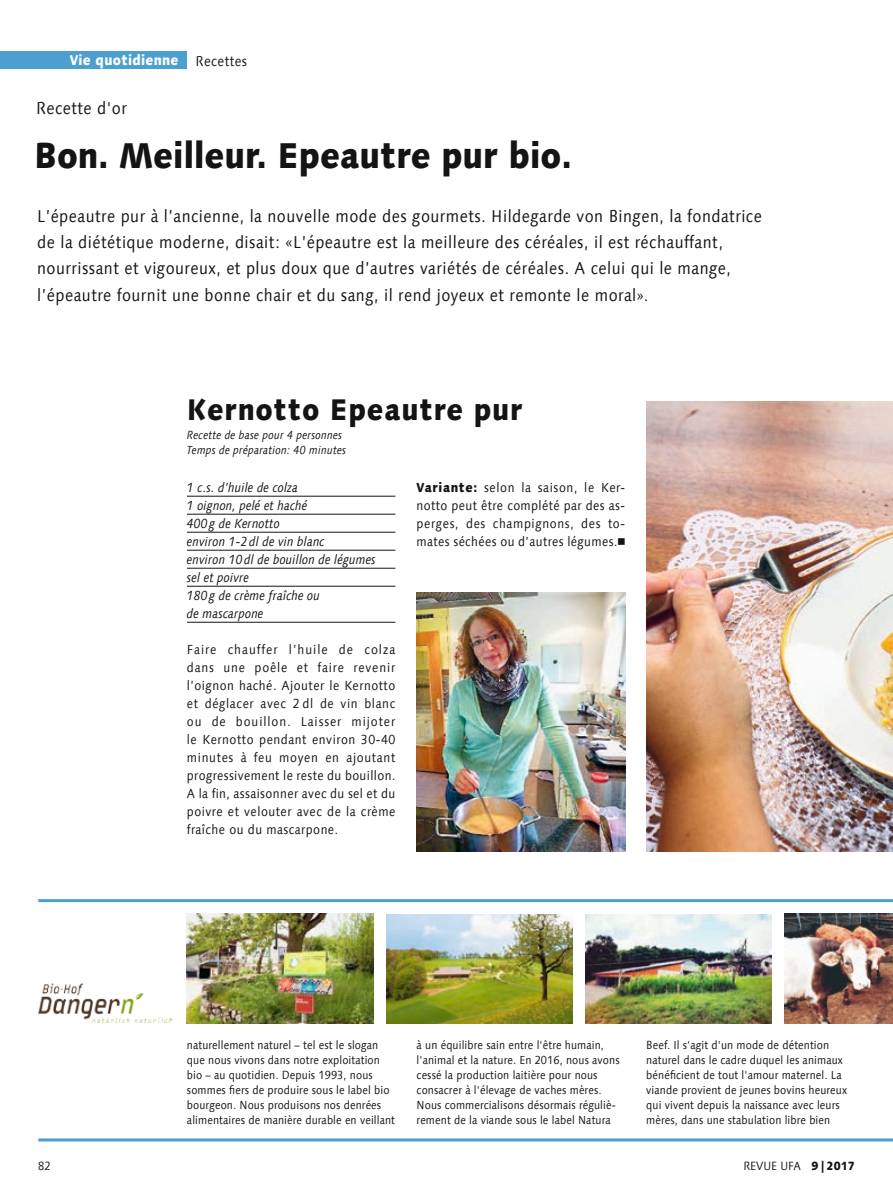
<style>
.page{position:relative;width:893px;height:1191px;background:#fff}
.page>*{position:absolute;margin:0;border:0;box-sizing:border-box;transform-origin:0 0}
.t1{font:800 36px "Linotype Syntax Com";color:#131413;scale:.9 1}
.t2{font:800 30px "Linotype Syntax Com";letter-spacing:.03em;color:#131413;scale:.9 1}
.t3{font:17.25px/26.5px "Linotype Syntax Com";letter-spacing:.03em;color:#131413;scale:.9 1}
.t4{font:800 14.25px "Linotype Syntax Com";letter-spacing:.025em;color:#fff;scale:.9 1}
.t5{font:14.25px "Linotype Syntax Com";letter-spacing:.03em;color:#131413;scale:.9 1}
.t6{font:13.2px/18px "Linotype Syntax Com";letter-spacing:.035em;color:#131413;text-align:justify;scale:.9 1}
.t7{font:italic 13.2px/18px "Linotype Syntax Com";color:#131413;scale:.9 1}
.t8{font:12px "Linotype Syntax Com";color:#131413;scale:.9 1}
.t9{font:12px "Linotype Syntax Com";color:#131413;scale:.88 1}
.t10{font:11.7px/15px "Linotype Syntax Com";letter-spacing:.01em;color:#131413;scale:.9 1}
.t11{font:italic 11.7px/15px "Linotype Syntax Com";letter-spacing:.01em;color:#131413;scale:.9 1}
.s1{font-size:16.5px}
.s2{font-weight:800}
.s3{font-family:"Universal Std Newswith Comm Pi"}
</style>
<div class="page">
<div style="left:0;top:51px;width:187px;height:17px;background:#4c9fd1"></div>
<hr style="left:187px;top:496px;width:208px;height:1px;background:#131413">
<hr style="left:187px;top:514px;width:208px;height:1px;background:#131413">
<hr style="left:187px;top:532px;width:208px;height:1px;background:#131413">
<hr style="left:187px;top:550px;width:208px;height:1px;background:#131413">
<hr style="left:187px;top:568px;width:208px;height:1px;background:#131413">
<hr style="left:187px;top:586px;width:208px;height:1px;background:#131413">
<hr style="left:187px;top:622px;width:208px;height:1px;background:#131413">
<img style="left:646px;top:402px;width:247px;height:450px">
<img style="left:417px;top:592px;width:208px;height:260px">
<img style="left:187px;top:913px;width:186px;height:110px">
<img style="left:386px;top:914px;width:186px;height:109px">
<img style="left:585px;top:914px;width:187px;height:109px">
<img style="left:784px;top:913px;width:109px;height:110px">
<img style="left:38px;top:983px;width:134px;height:39px">
<hr style="left:38px;top:899px;width:855px;height:3px;background:#4c9fd1">
<hr style="left:38px;top:1138px;width:855px;height:3px;background:#4c9fd1">
<p class="t4" style="left:70px;top:51px;width:122px">Vie quotidienne</p>
<h3 class="t3" style="left:36px;top:94px;width:102px">Recette d'or</h3>
<p class="t5" style="left:196px;top:52px;width:59px">Recettes</p>
<h1 class="t1" style="left:34px;top:132px;width:599px">Bon. Meilleur. Epeautre pur bio.</h1>
<p class="t3" style="left:37px;top:202px;width:807px">L’épeautre pur à l’ancienne, la nouvelle mode des gourmets. Hildegarde von Bingen, la fondatrice de la diététique moderne, disait: «L’épeautre est la meilleure des céréales, il est réchauffant, nourrissant et vigoureux, et plus doux que d’autres variétés de céréales. A celui qui le mange, l’épeautre fournit une bonne chair et du sang, il rend joyeux et remonte le moral<span class="s1">».</span></p>
<h2 class="t2" style="left:187px;top:390px;width:374px">Kernotto Epeautre pur</h2>
<p class="t11" style="left:187px;top:427px;width:178px">Recette de base pour 4 personnes<br>Temps de préparation: 40 minutes</p>
<p class="t7" style="left:187px;top:478px;width:211px">1 c.s. d’huile de colza<br>1 oignon, pelé et haché<br>400g de Kernotto<br>environ 1-2dl de vin blanc<br>environ 10dl de bouillon de légumes sel et poivre<br>180g de crème fraîche ou<br>de mascarpone</p>
<p class="t6" style="left:187px;top:640px;width:233px">Faire chauffer l’huile de colza dans une poêle et faire revenir l’oignon haché. Ajouter le Kernotto et déglacer avec 2 dl de vin blanc ou de bouillon. Laisser mijoter le Kernotto pendant environ 30-40 minutes à feu moyen en ajoutant progressivement le reste du bouillon.<br>A la fin, assaisonner avec du sel et du poivre et velouter avec de la crème fraîche ou du mascarpone.</p>
<p class="t6" style="left:417px;top:478px;width:233px"><span class="s2">Variante:</span> selon la saison, le Ker&shy;notto peut être complété par des as&shy;perges, des champignons, des to&shy;mates séchées ou d’autres légumes.<span class="s3">n</span></p>
<p class="t10" style="left:187px;top:1037px;width:233px">naturellement naturel – tel est le slogan que nous vivons dans notre exploitation bio – au quotidien. Depuis 1993, nous sommes fiers de produire sous le label bio bourgeon. Nous produisons nos denrées alimentaires de manière durable en veillant</p>
<p class="t10" style="left:417px;top:1037px;width:227px">à un équilibre sain entre l'être humain, l'animal et la nature. En 2016, nous avons cessé la production laitière pour nous consacrer à l'élevage de vaches mères.<br>Nous commercialisons désormais réguliè&shy;rement de la viande sous le label Natura</p>
<p class="t10" style="left:646px;top:1037px;width:225px">Beef. Il s'agit d'un mode de détention naturel dans le cadre duquel les animaux bénéficient de tout l'amour maternel. La viande provient de jeunes bovins heureux qui vivent depuis la naissance avec leurs mères, dans une stabulation libre bien</p>
<p class="t9" style="left:38px;top:1158px;width:16px">82</p>
<p class="t8" style="left:743px;top:1158px;width:125px">REVUE UFA <span class="s2">9|2017</span></p>
</div>
